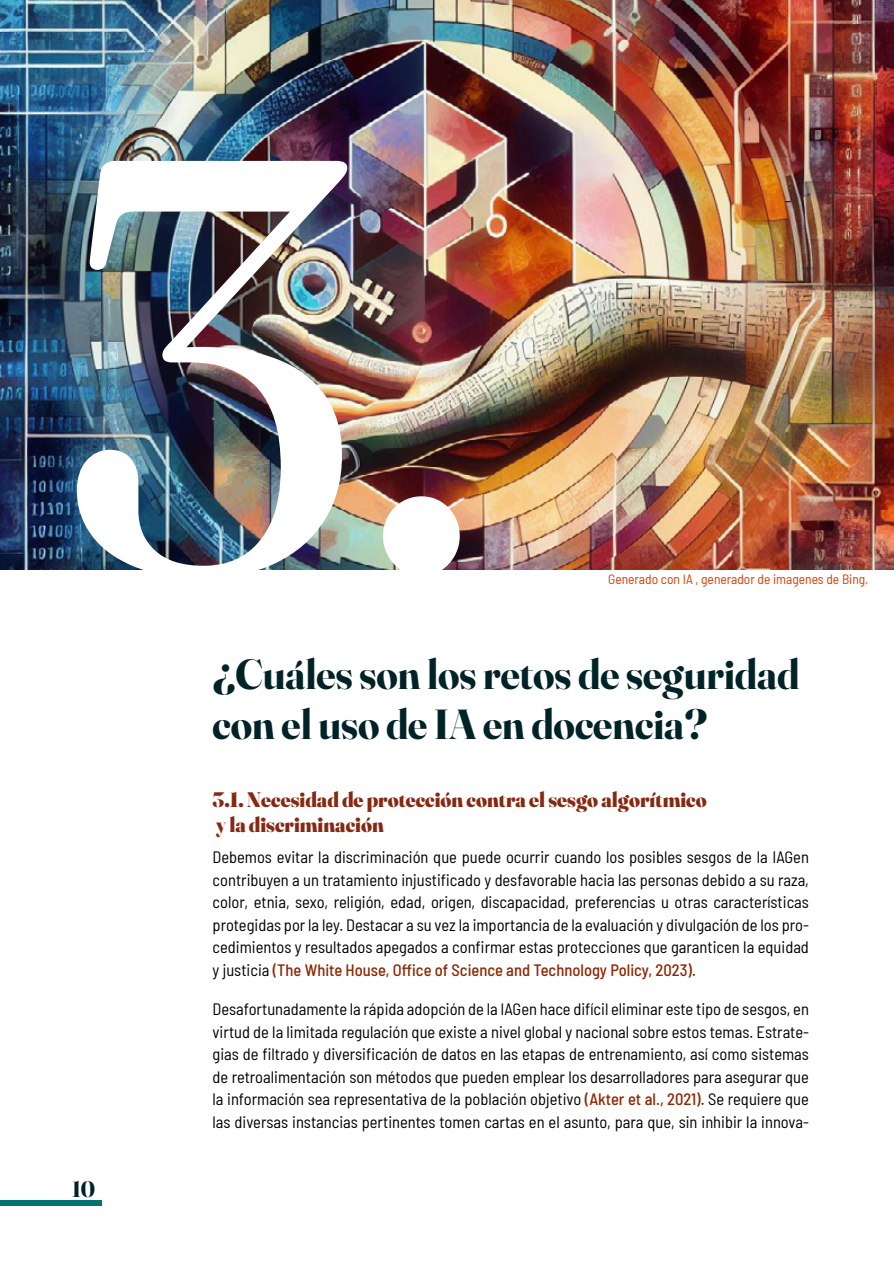
<style>
.page{position:relative;width:894px;height:1263px;background:#fff}
.page>*{position:absolute;margin:0;border:0;box-sizing:border-box;transform-origin:0 0}
.t1{font:700 42px/50.4px "Fraunces 144 pt";color:#012327}
.t2{font:700 22.5px "Fraunces 144 pt";color:#012327}
.t3{font:900 21px/25.2px "Fraunces 144 pt";color:#862912}
.t4{font:semi-condensed 16.5px/22.5px "Barlow";color:#000;text-align:justify}
.t5{font:semi-condensed 13.5px "Barlow";color:#d93d04}
.s1{font-weight:500;color:#8c2703}
</style>
<div class="page">
<div style="left:0;top:1200px;width:102px;height:6px;background:#027373"></div>
<img style="left:0;top:0;width:894px;height:570px">
<img style="left:77px;top:161px;width:383px;height:409px">
<h2 class="t2" style="left:72px;top:1173px;width:25px">10</h2>
<p class="t5" style="left:608px;top:570px;width:262px">Generado con IA , generador de imagenes de Bing.</p>
<h1 class="t1" style="left:213px;top:647px;width:588px">¿Cuáles son los retos de seguridad con el uso de IA en docencia?</h1>
<p class="t3" style="left:213px;top:786px;width:496px">3.1. Necesidad de protección contra el sesgo algorítmico y la discriminación</p>
<p class="t4" style="left:213px;top:845px;width:598px">Debemos evitar la discriminación que puede ocurrir cuando los posibles sesgos de la IAGen contribuyen a un tratamiento injustificado y desfavorable hacia las personas debido a su raza, color, etnia, sexo, religión, edad, origen, discapacidad, preferencias u otras características protegidas por la ley. Destacar a su vez la importancia de la evaluación y divulgación de los pro&shy;cedimientos y resultados apegados a confirmar estas protecciones que garanticen la equidad y justicia <span class="s1">(The White House, Office of Science and Technology Policy, 2023)</span>.</p>
<p class="t4" style="left:213px;top:997px;width:598px">Desafortunadamente la rápida adopción de la IAGen hace difícil eliminar este tipo de sesgos, en virtud de la limitada regulación que existe a nivel global y nacional sobre estos temas. Estrate&shy;gias de filtrado y diversificación de datos en las etapas de entrenamiento, así como sistemas de retroalimentación son métodos que pueden emplear los desarrolladores para asegurar que la información sea representativa de la población objetivo <span class="s1">(Akter et al., 2021)</span>. Se requiere que las diversas instancias pertinentes tomen cartas en el asunto, para que, sin inhibir la innova-</p>
</div>
